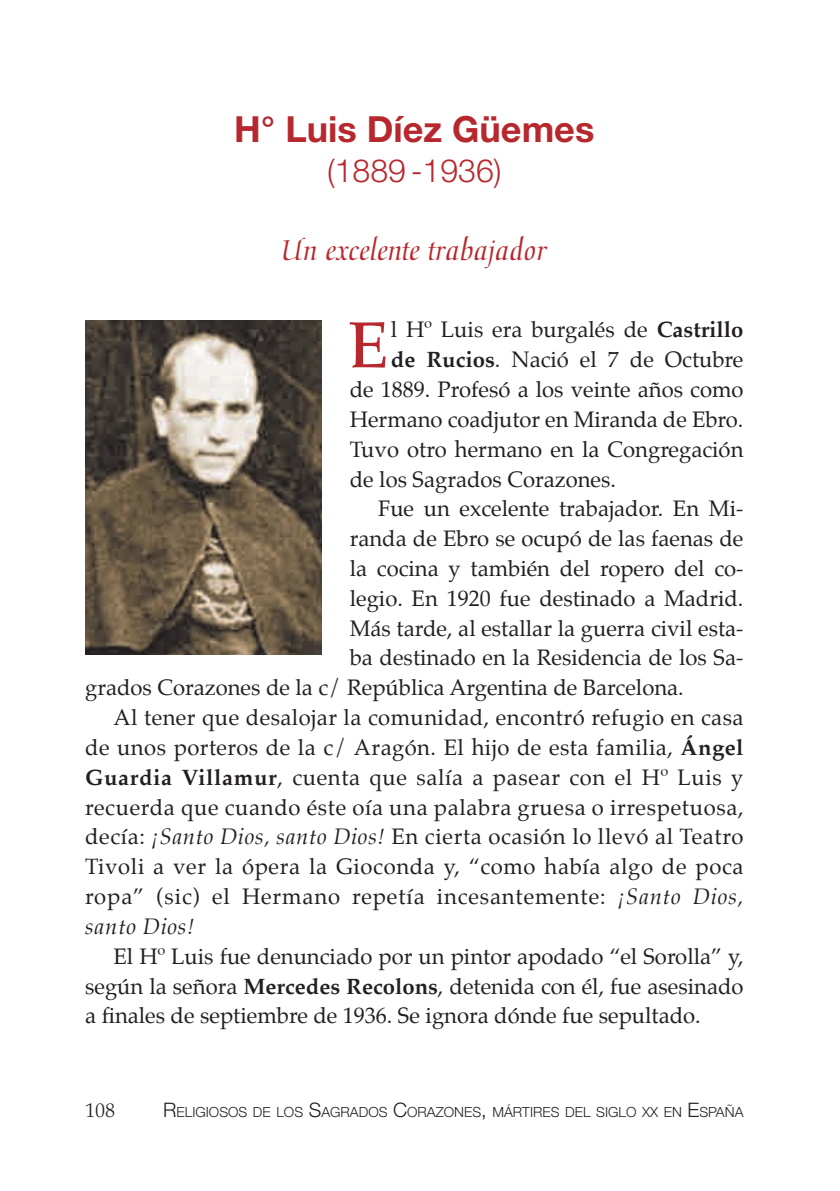
<style>
.page{position:relative;width:840px;height:1191px;background:#fff}
.page>*{position:absolute;margin:0;border:0;box-sizing:border-box;transform-origin:0 0}
.t1{font:500 65px "Palatino";color:#b7282e}
.t2{font:700 36px "Helvetica Neue";color:#b7282e}
.t3{font:32px "Medici Script";color:#b7282e}
.t4{font:300 32px "Helvetica Neue";color:#b7282e}
.t5{font:22px/29.8px "Palatino";color:#231f20;text-align:justify}
.t6{font:22px "Palatino";letter-spacing:.03em;color:#231f20}
.t7{font:22px "Palatino";letter-spacing:.02em;color:#231f20}
.t8{font:22px "Palatino";letter-spacing:.04em;color:#231f20}
.t9{font:italic 22px "Palatino";letter-spacing:.03em;color:#231f20}
.t10{font:300 20px "Palatino";color:#231f20}
.t11{font:300 14px "Helvetica Neue";color:#231f20}
.s1{font-weight:700}
.s2{font-style:italic}
.s3{font-size:20px}
</style>
<div class="page">
<img style="left:85px;top:320px;width:236px;height:334px">
<h2 class="t2" style="left:234px;top:106px;width:361px">H° Luis Díez Güemes</h2>
<h3 class="t4" style="left:327px;top:151px;width:176px">(1889 -1936)</h3>
<h3 class="t3" style="left:282px;top:231px;width:266px">Un excelente trabajador</h3>
<h1 class="t1" style="left:348px;top:307px;width:42px">E</h1>
<p class="t5" style="left:390px;top:315px;width:354px">l Hº Luis era burgalés de <span class="s1">Castrillo</span></p>
<p class="t5" style="left:390px;top:345px;width:354px"><span class="s1">de Rucios</span>. Nació el 7 de Octubre</p>
<p class="t5" style="left:349px;top:374px;width:395px">de 1889. Profesó a los veinte años como</p>
<p class="t5" style="left:349px;top:404px;width:395px">Hermano coadjutor en Miranda de Ebro.</p>
<p class="t5" style="left:349px;top:434px;width:395px">Tuvo otro hermano en la Congregación</p>
<p class="t5" style="left:349px;top:464px;width:267px">de los Sagrados Corazones.</p>
<p class="t5" style="left:378px;top:494px;width:366px">Fue un excelente trabajador. En Mi-</p>
<p class="t5" style="left:349px;top:524px;width:395px">randa de Ebro se ocupó de las faenas de</p>
<p class="t5" style="left:349px;top:553px;width:395px">la cocina y también del ropero del co-</p>
<p class="t5" style="left:349px;top:583px;width:395px">legio. En 1920 fue destinado a Madrid.</p>
<p class="t5" style="left:349px;top:613px;width:395px">Más tarde, al estallar la guerra civil esta-</p>
<p class="t5" style="left:349px;top:643px;width:395px">ba destinado en la Residencia de los Sa-</p>
<p class="t5" style="left:85px;top:673px;width:599px">grados Corazones de la c/ República Argentina de Barcelona.</p>
<p class="t7" style="left:113px;top:699px;width:631px">Al tener que desalojar la comunidad, encontró refugio en casa</p>
<p class="t7" style="left:85px;top:729px;width:659px">de unos porteros de la c/ Aragón. El hijo de esta familia, <span class="s1">Ángel</span></p>
<p class="t6" style="left:85px;top:759px;width:659px"><span class="s1">Guardia Villamur</span>, cuenta que salía a pasear con el Hº Luis y</p>
<p class="t6" style="left:85px;top:788px;width:659px">recuerda que cuando éste oía una palabra gruesa o irrespetuosa,</p>
<p class="t6" style="left:85px;top:818px;width:659px">decía: <span class="s2">¡Santo Dios, santo Dios!</span> En cierta ocasión lo llevó al Teatro</p>
<p class="t6" style="left:85px;top:848px;width:659px">Tivoli a ver la ópera la Gioconda y, “como había algo de poca</p>
<p class="t8" style="left:85px;top:878px;width:659px">ropa” (sic) el Hermano repetía incesantemente: <span class="s2">¡Santo Dios,</span></p>
<p class="t9" style="left:85px;top:909px;width:111px">santo Dios!</p>
<p class="t5" style="left:85px;top:941px;width:659px;text-indent:28px">El Hº Luis fue denunciado por un pintor apodado “el Sorolla” y, según la señora <span class="s1">Mercedes Recolons</span>, detenida con él, fue asesinado a finales de septiembre de 1936. Se ignora dónde fue sepultado.</p>
<p class="t10" style="left:85px;top:1098px;width:31px">108</p>
<p class="t11" style="left:163px;top:1103px;width:581px"><span class="s3">R</span>ELIGIOSOS DE LOS <span class="s3">S</span>AGRADOS <span class="s3">C</span>ORAZONES<span class="s3">,</span> MÁRTIRES DEL SIGLO XX EN <span class="s3">E</span>SPAÑA</p>
</div>
